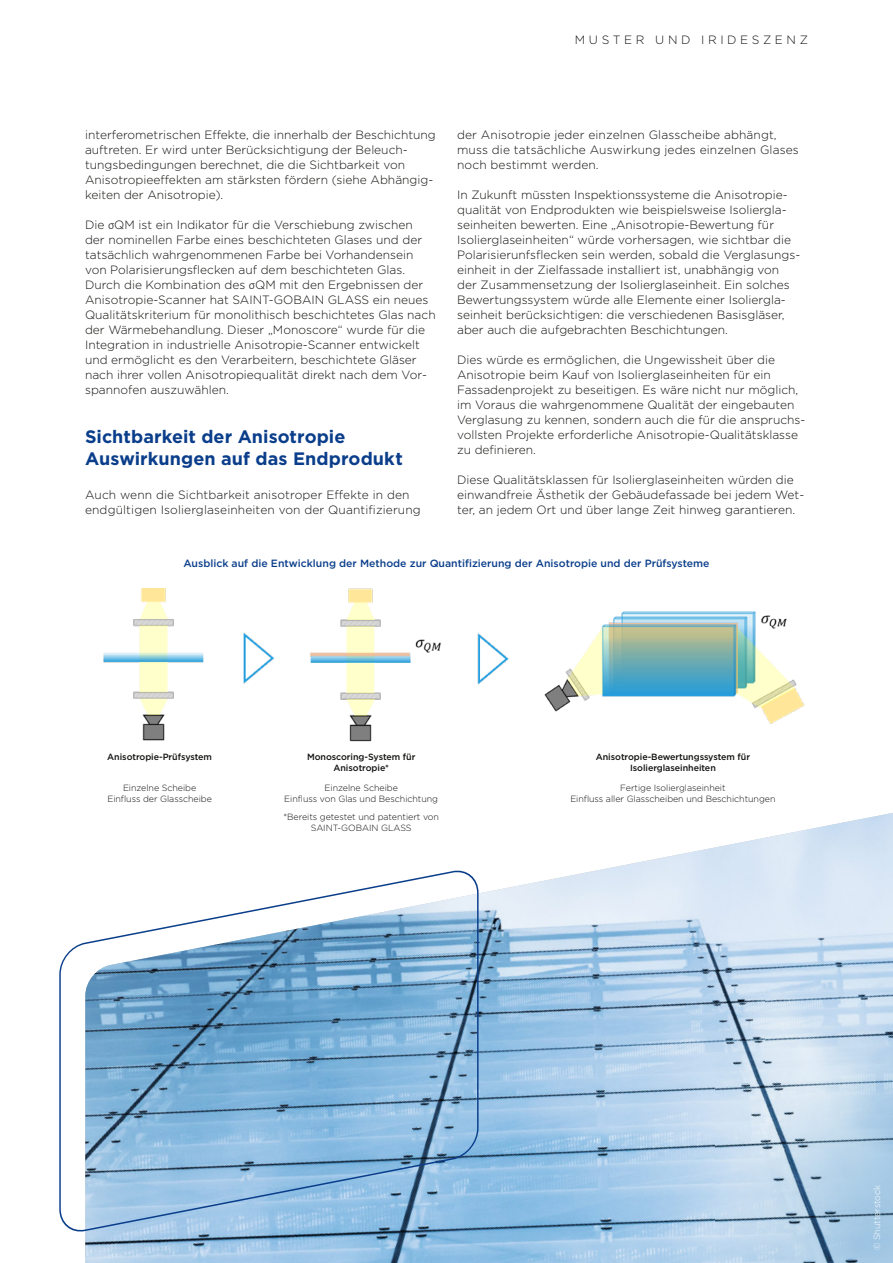
<style>
.page{position:relative;width:893px;height:1263px;background:#fff}
.page>*{position:absolute;margin:0;border:0;box-sizing:border-box;transform-origin:0 0}
.t1{font:700 18px/21.6px "Gotham";letter-spacing:.005em;color:#0a3e8b}
.t2{font:300 12px/15px "Gotham";color:#11110f}
.t3{font:300 12px "Gotham";letter-spacing:.3em;color:#11110f}
.t4{font:500 10.5px "Gotham";color:#0a3e8b}
.t5{font:300 9px/10.8px "Gotham";letter-spacing:-.005em;color:#11110f;text-align:center}
.t6{font:500 9px/10.8px "Gotham";letter-spacing:-.005em;color:#11110f;text-align:center}
.t7{font:300 9px "Gotham";letter-spacing:-.005em;color:#fff}
.s1{font-family:"Calibri"}
</style>
<div class="page">
<img style="left:85px;top:813px;width:808px;height:450px">
<svg style="left:715px;top:993px;width:178px;height:270px;background:#b9d0e5"></svg>
<svg style="left:59px;top:865px;width:420px;height:372px"></svg>
<img style="left:103px;top:588px;width:702px;height:154px">
<p class="t3" style="left:575px;top:32px;width:234px">MUSTER UND IRIDESZENZ</p>
<p class="t2" style="left:85px;top:127px;width:352px">interferometrischen Effekte, die innerhalb der Beschichtung auftreten. Er wird unter Berücksichtigung der Beleuch&shy;tungsbedingungen berechnet, die die Sichtbarkeit von Anisotropieeffekten am stärksten fördern (siehe Abhängig&shy;keiten der Anisotropie).</p>
<p class="t2" style="left:85px;top:217px;width:352px">Die <span class="s1">σ</span>QM ist ein Indikator für die Verschiebung zwischen<br>der nominellen Farbe eines beschichteten Glases und der tatsächlich wahrgenommenen Farbe bei Vorhandensein von Polarisierungsflecken auf dem beschichteten Glas.<br>Durch die Kombination des <span class="s1">σ</span>QM mit den Ergebnissen der Anisotropie-Scanner hat SAINT-GOBAIN GLASS ein neues Qualitätskriterium für monolithisch beschichtetes Glas nach der Wärmebehandlung. Dieser „Monoscore“ wurde für die Integration in industrielle Anisotropie-Scanner entwickelt und ermöglicht es den Verarbeitern, beschichtete Gläser nach ihrer vollen Anisotropiequalität direkt nach dem Vor&shy;spannofen auszuwählen.</p>
<h1 class="t1" style="left:85px;top:426px;width:319px">Sichtbarkeit der Anisotropie<br>Auswirkungen auf das Endprodukt</h1>
<p class="t2" style="left:85px;top:487px;width:337px">Auch wenn die Sichtbarkeit anisotroper Effekte in den endgültigen Isolierglaseinheiten von der Quantifizierung</p>
<p class="t2" style="left:457px;top:127px;width:343px">der Anisotropie jeder einzelnen Glasscheibe abhängt, muss die tatsächliche Auswirkung jedes einzelnen Glases noch bestimmt werden.</p>
<p class="t2" style="left:457px;top:187px;width:345px">In Zukunft müssten Inspektionssysteme die Anisotropie&shy;qualität von Endprodukten wie beispielsweise Isoliergla&shy;seinheiten bewerten. Eine „Anisotropie-Bewertung für Isolierglaseinheiten“ würde vorhersagen, wie sichtbar die Polarisierunfsflecken sein werden, sobald die Verglasungs&shy;einheit in der Zielfassade installiert ist, unabhängig von der Zusammensetzung der Isolierglaseinheit. Ein solches Bewertungssystem würde alle Elemente einer Isoliergla&shy;seinheit berücksichtigen: die verschiedenen Basisgläser, aber auch die aufgebrachten Beschichtungen.</p>
<p class="t2" style="left:457px;top:352px;width:350px">Dies würde es ermöglichen, die Ungewissheit über die Anisotropie beim Kauf von Isolierglaseinheiten für ein Fassadenprojekt zu beseitigen. Es wäre nicht nur möglich, im Voraus die wahrgenommene Qualität der eingebauten Verglasung zu kennen, sondern auch die für die anspruchs&shy;vollsten Projekte erforderliche Anisotropie-Qualitätsklasse zu definieren.</p>
<p class="t2" style="left:457px;top:472px;width:349px">Diese Qualitätsklassen für Isolierglaseinheiten würden die einwandfreie Ästhetik der Gebäudefassade bei jedem Wet&shy;ter, an jedem Ort und über lange Zeit hinweg garantieren.</p>
<p class="t4" style="left:183px;top:557px;width:528px">Ausblick auf die Entwicklung der Methode zur Quantifizierung der Anisotropie und der Prüfsysteme</p>
<p class="t6" style="left:107px;top:752px;width:106px">Anisotropie-Prüfsystem</p>
<p class="t6" style="left:307px;top:752px;width:110px">Monoscoring-System für<br>Anisotropie*</p>
<p class="t6" style="left:596px;top:752px;width:156px">Anisotropie-Bewertungssystem für<br>Isolierglaseinheiten</p>
<p class="t5" style="left:107px;top:782px;width:106px">Einzelne Scheibe<br>Einfluss der Glasscheibe</p>
<p class="t5" style="left:284px;top:782px;width:155px">Einzelne Scheibe<br>Einfluss von Glas und Beschichtung</p>
<p class="t5" style="left:570px;top:782px;width:207px">Fertige Isolierglaseinheit<br>Einfluss aller Glasscheiben und Beschichtungen</p>
<p class="t5" style="left:283px;top:812px;width:157px">*Bereits getestet und patentiert von<br>SAINT-GOBAIN GLASS</p>
<p class="t7" style="left:872px;top:1250px;width:67px;rotate:-90deg">© Shutterstock</p>
</div>
